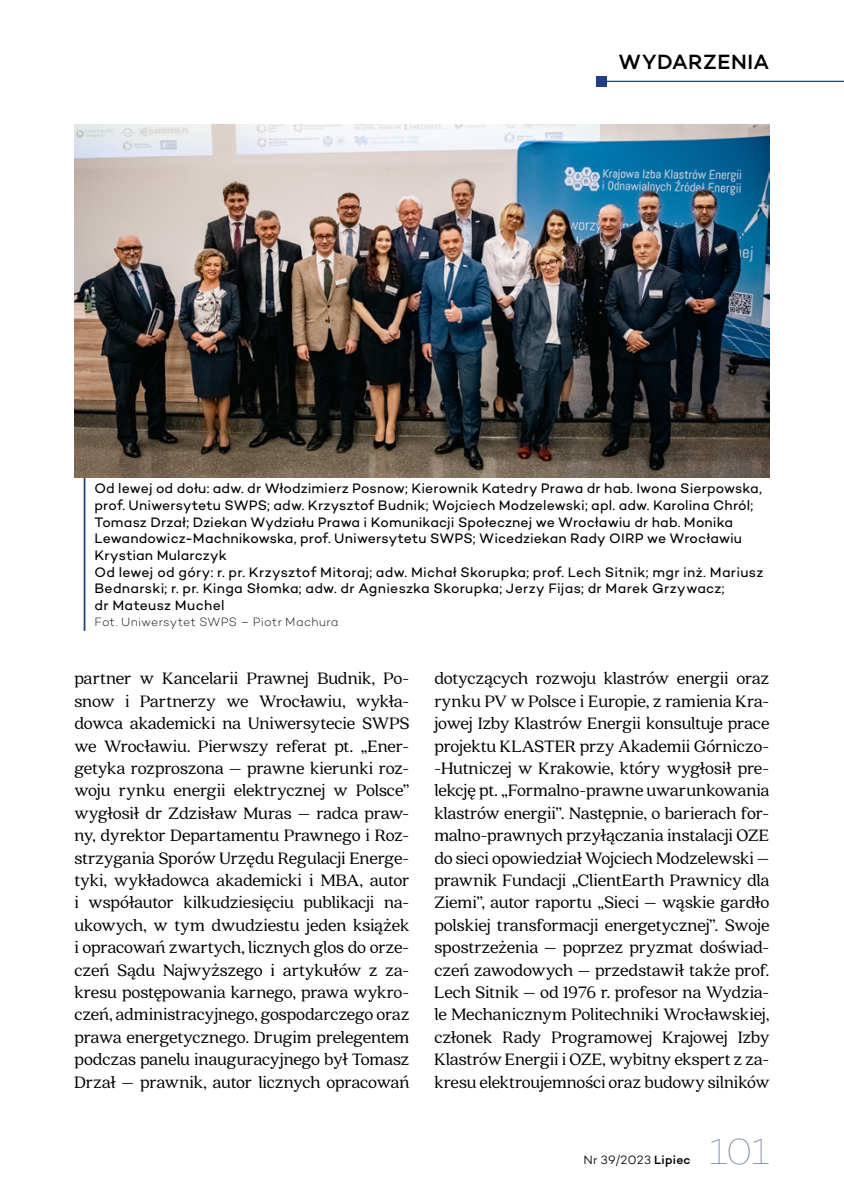
<style>
.page{position:relative;width:844px;height:1201px;background:#fff}
.page>*{position:absolute;margin:0;border:0;box-sizing:border-box;transform-origin:0 0}
.t1{font:100 36.75px "Campton";color:#6a779c}
.t2{font:500 21px "Campton";letter-spacing:.02em;color:#000}
.t3{font:18.38px/22.4px "Quincy CF";letter-spacing:-.01em;color:#000;text-align:justify}
.t4{font:14px/16.6px "Campton";letter-spacing:.01em;color:#000}
.t5{font:200 12.25px "Campton";letter-spacing:.025em;color:#000}
.t6{font:300 12.25px "Campton";letter-spacing:.025em;color:#000}
.s1{font-weight:500}
</style>
<div class="page">
<hr style="left:601px;top:81px;width:242px;height:1px;background:#224081">
<div style="left:595px;top:76px;width:11px;height:11px;background:#224081"></div>
<hr style="left:84px;top:477px;width:1px;height:154px;background:#224081">
<img style="left:75px;top:124px;width:694px;height:353px">
<p class="t2" style="left:618px;top:49px;width:152px">WYDARZENIA</p>
<p class="t4" style="left:94px;top:480px;width:670px">Od lewej od dołu: adw. dr Włodzimierz Posnow; Kierownik Katedry Prawa dr hab. Iwona Sierpowska, prof. Uniwersytetu SWPS; adw. Krzysztof Budnik; Wojciech Modzelewski; apl. adw. Karolina Chról; Tomasz Drzał; Dziekan Wydziału Prawa i Komunikacji Społecznej we Wrocławiu dr hab. Monika Lewandowicz-Machnikowska, prof. Uniwersytetu SWPS; Wicedziekan Rady OIRP we Wrocławiu Krystian Mularczyk<br>Od lewej od góry: r. pr. Krzysztof Mitoraj; adw. Michał Skorupka; prof. Lech Sitnik; mgr inż. Mariusz Bednarski; r. pr. Kinga Słomka; adw. dr Agnieszka Skorupka; Jerzy Fijas; dr Marek Grzywacz;<br>dr Mateusz Muchel</p>
<p class="t5" style="left:94px;top:614px;width:245px">Fot. Uniwersytet SWPS – Piotr Machura</p>
<p class="t3" style="left:74px;top:667px;width:336px">partner w Kancelarii Prawnej Budnik, Po&shy;snow i Partnerzy we Wrocławiu, wykła&shy;dowca akademicki na Uniwersytecie SWPS we Wrocławiu. Pierwszy referat pt. „Ener&shy;getyka rozproszona – prawne kierunki roz&shy;woju rynku energii elektrycznej w Polsce” wygłosił dr Zdzisław Muras – radca praw&shy;ny, dyrektor Departamentu Prawnego i Roz&shy;strzygania Sporów Urzędu Regulacji Energe&shy;tyki, wykładowca akademicki i MBA, autor i współautor kilkudziesięciu publikacji na&shy;ukowych, w tym dwudziestu jeden książek i opracowań zwartych, licznych glos do orze&shy;czeń Sądu Najwyższego i artykułów z za&shy;kresu postępowania karnego, prawa wykro&shy;czeń, administracyjnego, gospodarczego oraz prawa energetycznego. Drugim prelegentem podczas panelu inauguracyjnego był Tomasz Drzał – prawnik, autor licznych opracowań</p>
<p class="t3" style="left:434px;top:667px;width:336px">dotyczących rozwoju klastrów energii oraz rynku PV w Polsce i Europie, z ramienia Kra&shy;jowej Izby Klastrów Energii konsultuje prace projektu KLASTER przy Akademii Górniczo--Hutniczej w Krakowie, który wygłosił pre&shy;lekcję pt. „Formalno-prawne uwarunkowania klastrów energii”. Następnie, o barierach for&shy;malno-prawnych przyłączania instalacji OZE do sieci opowiedział Wojciech Modzelewski – prawnik Fundacji „ClientEarth Prawnicy dla Ziemi”, autor raportu „Sieci – wąskie gardło polskiej transformacji energetycznej”. Swoje spostrzeżenia – poprzez pryzmat doświad&shy;czeń zawodowych – przedstawił także prof.<br>Lech Sitnik – od 1976 r. profesor na Wydzia&shy;le Mechanicznym Politechniki Wrocławskiej, członek Rady Programowej Krajowej Izby Klastrów Energii i OZE, wybitny ekspert z za&shy;kresu elektroujemności oraz budowy silników</p>
<p class="t6" style="left:583px;top:1151px;width:109px">Nr 39/2023 <span class="s1">Lipiec</span></p>
<h1 class="t1" style="left:708px;top:1128px;width:62px">101</h1>
</div>
